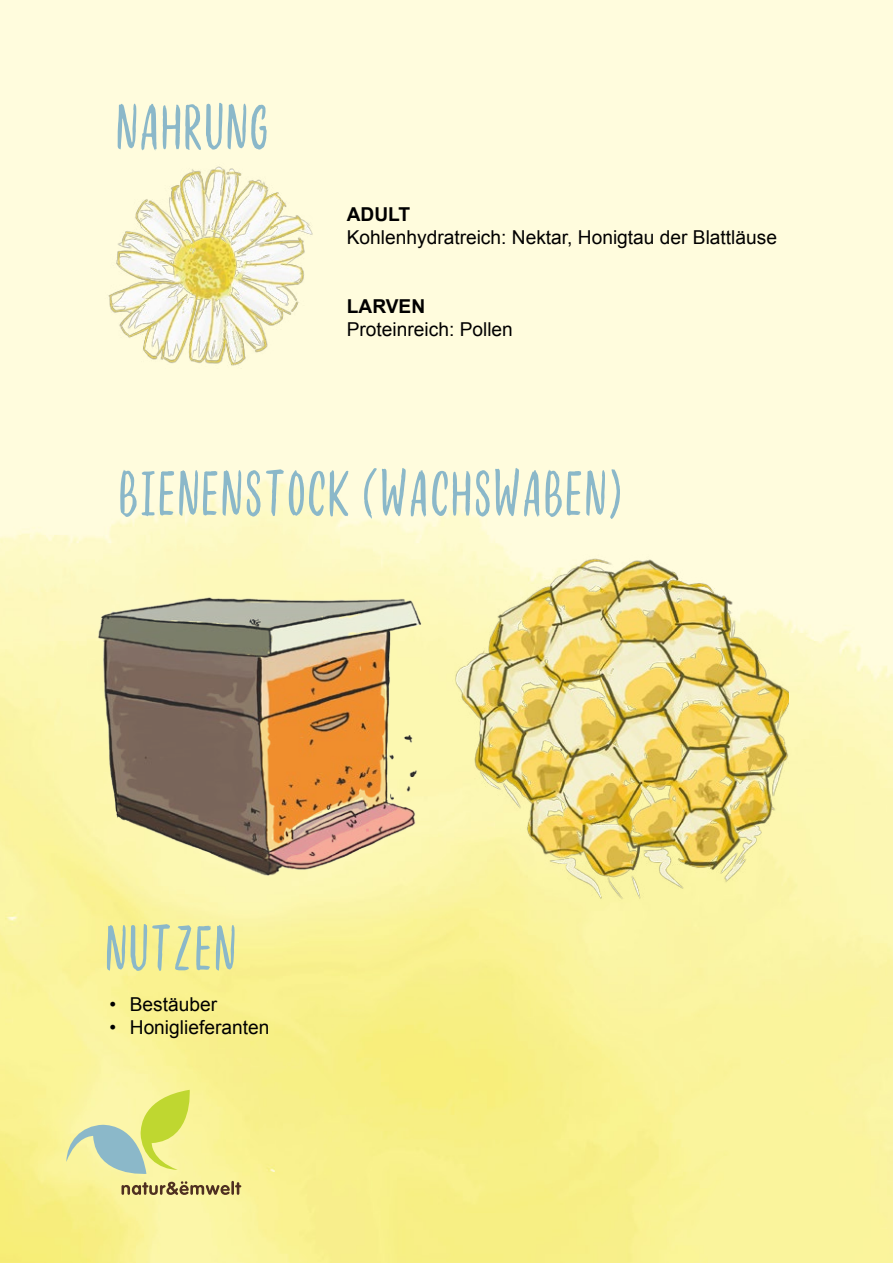
<style>
.page{position:relative;width:893px;height:1263px;background:#fff}
.page>*{position:absolute;margin:0;border:0;box-sizing:border-box;transform-origin:0 0}
.t1{font:59.55px "Blooms Hand";color:#8bb8c9}
.t2{font:19.2px "Arial";color:#000}
.t3{font:700 19.2px "Arial";color:#000}
</style>
<div class="page">
<svg style="left:66px;top:1090px;width:175px;height:105px;background:#e1e392"></svg>
<img style="left:453px;top:549px;width:336px;height:352px">
<img style="left:84px;top:588px;width:343px;height:301px">
<img style="left:104px;top:162px;width:212px;height:207px">
<h1 class="t1" style="left:115px;top:91px;width:155px">NAHRUNG</h1>
<p class="t3" style="left:347px;top:202px;width:65px">ADULT</p>
<p class="t2" style="left:347px;top:225px;width:432px">Kohlenhydratreich: Nektar, Honigtau der Blattläuse</p>
<p class="t3" style="left:347px;top:294px;width:80px">LARVEN</p>
<p class="t2" style="left:347px;top:317px;width:168px">Proteinreich: Pollen</p>
<h1 class="t1" style="left:118px;top:457px;width:506px">BIENENSTOCK (WACHSWABEN)</h1>
<h1 class="t1" style="left:104px;top:912px;width:134px">NUTZEN</h1>
<p class="t2" style="left:110px;top:992px;width:109px">• Bestäuber</p>
<p class="t2" style="left:110px;top:1015px;width:161px">• Honiglieferanten</p>
</div>
